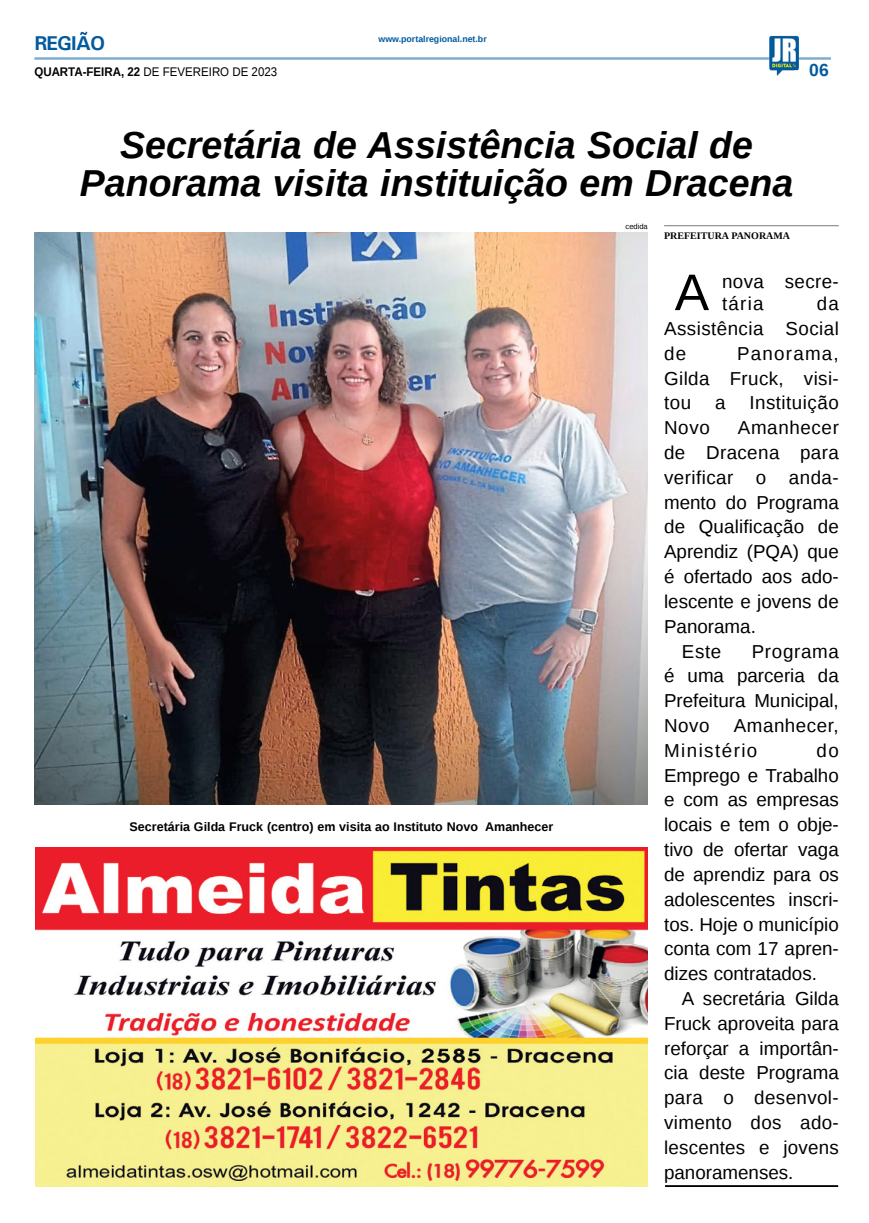
<style>
.page{position:relative;width:869px;height:1223px;background:#fff}
.page>*{position:absolute;margin:0;border:0;box-sizing:border-box;transform-origin:0 0}
.MATÉRIA{font:51.5px "Liberation Sans";color:#000}
.TÍTULO{font:italic 700 37.5px/37.5px "Liberation Sans";color:#000;text-align:center}
.TITULO_PG{font:700 20px "Univers";letter-spacing:-.04em;color:#005a9e}
.MATÉRIA-2{font:18.75px/24.8px "Liberation Sans";letter-spacing:.01em;color:#000;text-align:justify}
.MATÉRIA-3{font:18.75px/24.8px "Liberation Sans";letter-spacing:.075em;color:#000}
.TÍTULO-2{font:700 17.5px "Liberation Sans";color:#005a9e}
.LEGENDA{font:700 12.5px "Liberation Sans";color:#000}
.t1{font:12.5px "Liberation Sans";color:#000;scale:.92 1}
.CRÉDITO_NOME{font:700 10px "Liberation Serif";color:#000}
.DATA_PG{font:700 8.75px "Liberation Sans";color:#005a9e}
.CRÉDITO_FOTO{font:7.5px "Liberation Sans";color:#000}
.s1{font-weight:700}
</style>
<div class="page">
<hr style="left:34px;top:57px;width:796px;height:3px;background:#005a9e">
<img style="left:768px;top:36px;width:30px;height:40px">
<hr style="left:664px;top:1185px;width:173px;height:1px;background:#000">
<hr style="left:664px;top:1186px;width:173px;height:1px;background:#000">
<img style="left:35px;top:847px;width:612px;height:339px">
<img style="left:34px;top:232px;width:613px;height:572px">
<hr style="left:663px;top:225px;width:175px;height:1px;background:#939598">
<p class="TITULO_PG" style="left:34px;top:31px;width:72px">REGIÃO</p>
<p class="t1" style="left:34px;top:65px;width:265px"><span class="s1">QUARTA-FEIRA, 22</span> DE FEVEREIRO DE 2023</p>
<p class="DATA_PG" style="left:378px;top:33px;width:110px">www.portalregional.net.br</p>
<p class="TÍTULO-2" style="left:808px;top:58px;width:21px">06</p>
<p class="TÍTULO" style="left:80px;top:126px;width:714px">Secretária de Assistência Social de<br>Panorama visita instituição em Dracena</p>
<p class="CRÉDITO_NOME" style="left:663px;top:229px;width:127px">PREFEITURA PANORAMA</p>
<p class="MATÉRIA" style="left:674px;top:263px;width:36px">A</p>
<p class="MATÉRIA-2" style="left:721px;top:271px;width:118px;line-height:22.5px">nova secre&shy;tária</p>
<p class="CRÉDITO_FOTO" style="left:625px;top:222px;width:24px">cedida</p>
<p class="MATÉRIA-2" style="left:663px;top:292px;width:176px;text-indent:152px">da Assistência Social de</p>
<p class="MATÉRIA-2" style="left:663px;top:342px;width:176px;text-indent:73px">Panorama, Gilda Fruck, visi&shy;tou</p>
<p class="MATÉRIA-2" style="left:714px;top:391px;width:12px">a</p>
<p class="MATÉRIA-2" style="left:749px;top:391px;width:91px">Instituição</p>
<p class="LEGENDA" style="left:130px;top:817px;width:425px">Secretária Gilda Fruck (centro) em visita ao Instituto Novo Amanhecer</p>
<p class="MATÉRIA-2" style="left:663px;top:416px;width:176px;text-indent:74px">Amanhecer de Dracena para verificar o anda&shy;mento do Programa de Qualificação de Aprendiz (PQA) que é ofertado aos ado&shy;lescente e jovens de Panorama.</p>
<p class="MATÉRIA-2" style="left:681px;top:639px;width:41px">Este</p>
<p class="MATÉRIA-2" style="left:663px;top:416px;width:47px">Novo</p>
<p class="MATÉRIA-2" style="left:663px;top:639px;width:176px;text-indent:88px">Programa é uma parceria da Prefeitura Municipal, Novo</p>
<p class="MATÉRIA-3" style="left:663px;top:714px;width:176px;text-indent:70px">Amanhecer,<br>Ministério</p>
<p class="MATÉRIA-2" style="left:663px;top:738px;width:176px;text-indent:152px">do Emprego e Trabalho e com as empresas locais e tem o obje&shy;tivo de ofertar vaga de aprendiz para os adolescentes inscri&shy;tos. Hoje o município conta com 17 apren&shy;dizes contratados.</p>
<p class="MATÉRIA-2" style="left:663px;top:986px;width:176px;text-indent:18px">A secretária Gilda Fruck aproveita para reforçar a importân&shy;cia deste Programa para o desenvol&shy;vimento dos ado&shy;lescentes e jovens panoramenses.</p>
</div>
